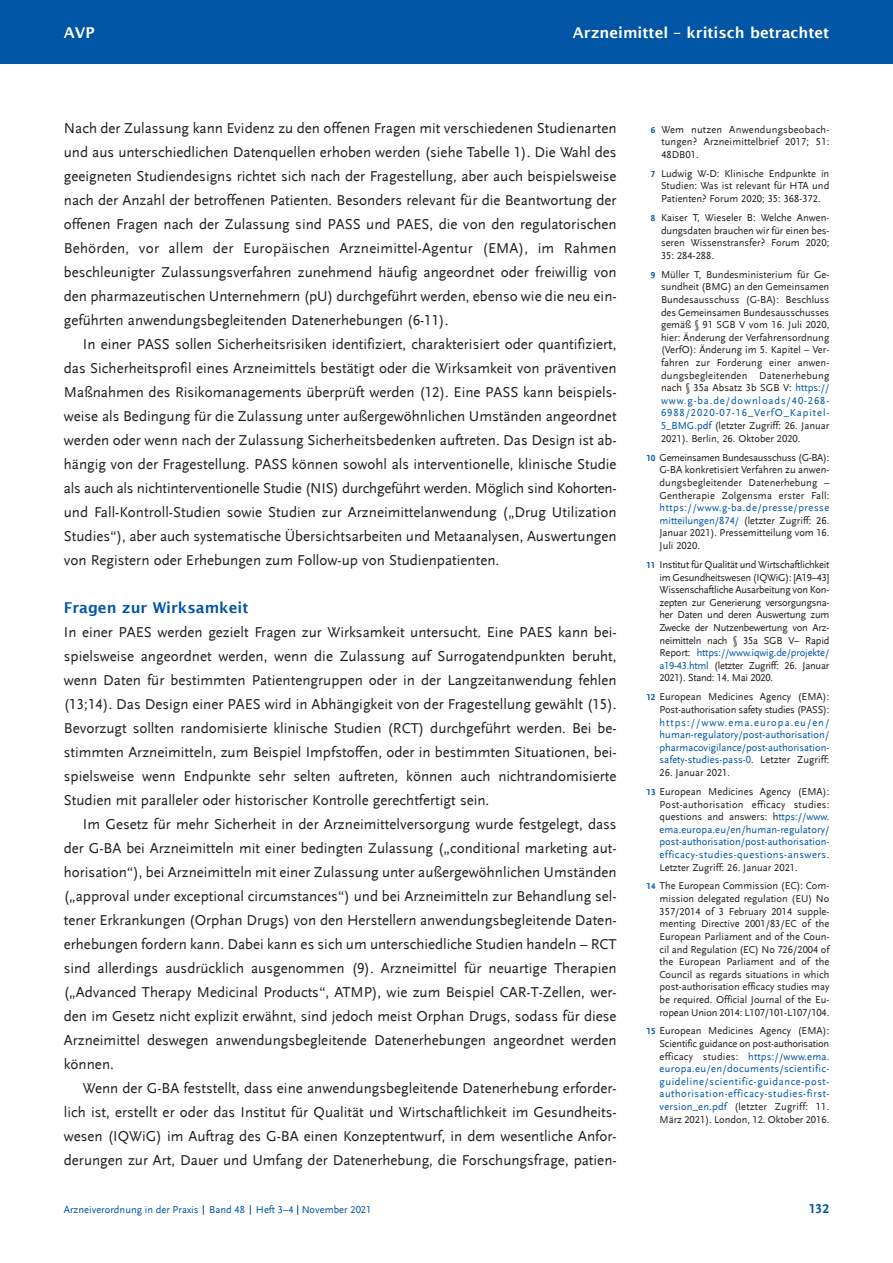
<style>
.page{position:relative;width:893px;height:1263px;background:#fff}
.page>*{position:absolute;margin:0;border:0;box-sizing:border-box;transform-origin:0 0}
.t1{font:15px/24px "Scala Sans LF";color:#231f20;text-align:justify}
.t2{font:600 15px "Lucida Sans";color:#fff}
.t3{font:600 15px "Lucida Sans";color:#0155a5}
.t4{font:700 13.5px "Scala Sans LF";color:#0155a5}
.t5{font:10.5px/12.6px "Scala Sans LF";color:#231f20;text-align:justify}
.t6{font:10.5px/12.6px "Scala Sans LF";color:#0155a5;text-align:justify}
.s1{font-weight:700;font-size:9px;color:#0155a5}
.s2{color:#0155a5}
.s3{font-weight:700;font-size:9px}
.s4{color:#231f20}
</style>
<div class="page">
<div style="left:0;top:0;width:893px;height:64px;background:#0155a5"></div>
<p class="t2" style="left:64px;top:24px;width:32px">AVP</p>
<p class="t2" style="left:573px;top:24px;width:258px">Arzneimittel – kritisch betrachtet</p>
<p class="t1" style="left:64px;top:116px;width:554px">Nach der Zulassung kann Evidenz zu den offenen Fragen mit verschiedenen Studienarten und aus unterschiedlichen Datenquellen erhoben werden (siehe Tabelle 1). Die Wahl des geeigneten Studiendesigns richtet sich nach der Fragestellung, aber auch beispielsweise nach der Anzahl der betroffenen Patienten. Besonders relevant für die Beantwortung der offenen Fragen nach der Zulassung sind PASS und PAES, die von den regulatorischen Behörden, vor allem der Europäischen Arzneimittel-Agentur (EMA), im Rahmen beschleunigter Zulassungsverfahren zunehmend häufig angeordnet oder freiwillig von den pharmazeutischen Unternehmern (pU) durchgeführt werden, ebenso wie die neu ein&shy;geführten anwendungsbegleitenden Datenerhebungen (6-11).</p>
<p class="t1" style="left:64px;top:332px;width:554px;text-indent:19px">In einer PASS sollen Sicherheitsrisiken identifiziert, charakterisiert oder quantifiziert, das Sicherheitsprofil eines Arzneimittels bestätigt oder die Wirksamkeit von präventiven Maßnahmen des Risikomanagements überprüft werden (12). Eine PASS kann beispiels&shy;weise als Bedingung für die Zulassung unter außergewöhnlichen Umständen angeordnet werden oder wenn nach der Zulassung Sicherheitsbedenken auftreten. Das Design ist ab - hän gig von der Fragestellung. PASS können sowohl als interventionelle, klinische Studie als auch als nichtinterventionelle Studie (NIS) durchgeführt werden. Möglich sind Kohorten&shy;und Fall-Kontroll-Studien sowie Studien zur Arzneimittelanwendung („Drug Utilization Studies“), aber auch systematische Übersichtsarbeiten und Metaanalysen, Auswertungen von Registern oder Erhebungen zum Follow-up von Studienpatienten.</p>
<p class="t3" style="left:64px;top:599px;width:186px">Fragen zur Wirksamkeit</p>
<p class="t1" style="left:64px;top:620px;width:554px">In einer PAES werden gezielt Fragen zur Wirksamkeit untersucht. Eine PAES kann bei&shy;spielsweise angeordnet werden, wenn die Zulassung auf Surrogatendpunkten beruht, wenn Daten für bestimmten Patientengruppen oder in der Langzeitanwendung fehlen (13;14). Das Design einer PAES wird in Abhängigkeit von der Fragestellung gewählt (15).<br>Bevorzugt sollten randomisierte klinische Studien (RCT) durchgeführt werden. Bei be - stimmten Arzneimitteln, zum Beispiel Impfstoffen, oder in bestimmten Situationen, bei&shy;spielsweise wenn Endpunkte sehr selten auftreten, können auch nichtrandomisierte Studien mit paralleler oder historischer Kontrolle gerechtfertigt sein.</p>
<p class="t1" style="left:64px;top:812px;width:554px;text-indent:19px">Im Gesetz für mehr Sicherheit in der Arzneimittelversorgung wurde festgelegt, dass der G-BA bei Arzneimitteln mit einer bedingten Zulassung („conditional marketing aut&shy;horisation“), bei Arzneimitteln mit einer Zulassung unter außergewöhnlichen Umständen („approval under exceptional circumstances“) und bei Arzneimitteln zur Behandlung sel&shy;tener Erkrankungen (Orphan Drugs) von den Herstellern anwendungsbegleitende Daten - erhebungen fordern kann. Dabei kann es sich um unterschiedliche Studien handeln – RCT sind allerdings ausdrücklich ausgenommen (9). Arzneimittel für neuartige Therapien („Advanced Therapy Medicinal Products“, ATMP), wie zum Beispiel CAR-T-Zellen, wer&shy;den im Gesetz nicht explizit erwähnt, sind jedoch meist Orphan Drugs, sodass für diese Arzneimittel deswegen anwendungsbegleitende Datenerhebungen angeordnet werden können.</p>
<p class="t1" style="left:64px;top:1076px;width:554px;text-indent:19px">Wenn der G-BA feststellt, dass eine anwendungsbegleitende Datenerhebung erforder&shy;lich ist, erstellt er oder das Institut für Qualität und Wirtschaftlichkeit im Gesundheits - wesen (IQWiG) im Auftrag des G-BA einen Konzeptentwurf, in dem wesentliche Anfor - derungen zur Art, Dauer und Umfang der Datenerhebung, die Forschungsfrage, patien-</p>
<p class="t5" style="left:661px;top:123px;width:169px;text-indent:-11px"><span class="s1">6</span> Wem nutzen Anwendungsbeobach&shy;tungen? Arzneimittelbrief 2017; 51:<br>48DB01.</p>
<p class="t5" style="left:661px;top:167px;width:170px;text-indent:-10px"><span class="s1">7</span> Ludwig W-D: Klinische Endpunkte in Studien: Was ist relevant für HTA und Patienten? Forum 2020; 35: 368-372.</p>
<p class="t5" style="left:661px;top:211px;width:170px;text-indent:-10px"><span class="s1">8</span> Kaiser T, Wieseler B: Welche Anwen&shy;dungsdaten brauchen wir für einen bes&shy;seren Wissenstransfer? Forum 2020; 35: 284-288.</p>
<p class="t5" style="left:661px;top:268px;width:170px;text-indent:-10px"><span class="s1">9</span> Müller T, Bundesministerium für Ge&shy;sundheit (BMG) an den Gemeinsamen Bundesausschuss (G-BA): Beschluss des Gemeinsamen Bundesausschusses gemäß § 91 SGB V vom 16. Juli 2020, hier: Änderung der Verfahrensordnung (VerfO): Änderung im 5. Kapitel – Ver&shy;fahren zur Forderung einer anwen&shy;dungsbegleitenden Datenerhebung nach § 35a Absatz 3b SGB V: <span class="s2">https:// www.g-ba.de/downloads/40-268- 6988/2020-07-16_VerfO_Kapitel-5_BMG.pdf</span> (letzter Zugriff: 26. Januar 2021). Berlin, 26. Oktober 2020.</p>
<p class="t5" style="left:659px;top:451px;width:171px;text-indent:-13px"><span class="s1">10</span> Gemeinsamen Bundesausschuss (G-BA):<br>G-BA konkretisiert Verfahren zu anwen&shy;dungsbegleitender Datenerhebung – Gentherapie Zolgensma erster Fall: <span class="s2">https://www.g-ba.de/presse/presse mitteilungen/874/</span> (letzter Zugriff: 26.<br>Januar 2021). Pressemitteilung vom 16.<br>Juli 2020.</p>
<p class="t5" style="left:659px;top:558px;width:171px;text-indent:-13px"><span class="s1">11</span> Institut für Qualität und Wirtschaftlichkeit im Gesundheitswesen (IQWiG): [A19–43] Wissenschaftliche Ausarbeitung von Kon&shy;zepten zur Generierung versorgungsna&shy;her Daten und deren Auswertung zum Zwecke der Nutzenbewertung von Arz&shy;neimitteln nach § 35a SGB V– Rapid Report: <span class="s2">https://www.iqwig.de/projekte/ a19-43.html</span> (letzter Zugriff: 26. Januar 2021). Stand: 14. Mai 2020.</p>
<p class="t6" style="left:659px;top:691px;width:171px;text-indent:-13px"><span class="s3">12</span> <span class="s4">European Medicines Agency (EMA):<br>Post-authorisation safety studies (PASS): </span>https://www.ema.europa.eu/en/ human-regulatory/post-authorisation/ pharmacovigilance/post-authorisation&shy;safety-studies-pass-0<span class="s4">. Letzter Zugriff:</span></p>
<p class="t5" style="left:659px;top:766px;width:72px">26. Januar 2021.</p>
<p class="t6" style="left:659px;top:785px;width:171px;text-indent:-13px"><span class="s3">13</span> <span class="s4">European Medicines Agency (EMA):<br>Post-authorisation efficacy studies: questions and answers: h</span>ttps://www. ema.europa.eu/en/human-regulatory/ post-authorisation/post-authorisation&shy;efficacy-studies-questions-answers<span class="s4">.<br>Letzter Zugriff: 26. Januar 2021.</span></p>
<p class="t5" style="left:659px;top:880px;width:171px;text-indent:-13px"><span class="s1">14</span> The European Commission (EC): Com&shy;mission delegated regulation (EU) No 357/2014 of 3 February 2014 supple&shy;menting Directive 2001/83/EC of the European Parliament and of the Coun&shy;cil and Regulation (EC) No 726/2004 of the European Parliament and of the Council as regards situations in which post-authorisation efficacy studies may be required. Official Journal of the Eu&shy;ropean Union 2014: L107/101-L107/104.</p>
<p class="t6" style="left:659px;top:1025px;width:171px;text-indent:-13px"><span class="s3">15</span> <span class="s4">European Medicines Agency (EMA):<br>Scientific guidance on post-authorisation efficacy studies:</span> https://www.ema. europa.eu/en/documents/scientific&shy;guideline/scientific-guidance-post&shy;authorisation-efficacy-studies-first&shy;version_en.pdf <span class="s4">(letzter Zugriff: 11.<br>März 2021). London, 12. Oktober 2016.</span></p>
<p class="t6" style="left:64px;top:1204px;width:309px">Arzneiverordnung in der Praxis Band 48 Heft 3–4 November 2021</p>
<p class="t4" style="left:809px;top:1201px;width:22px">132</p>
</div>
